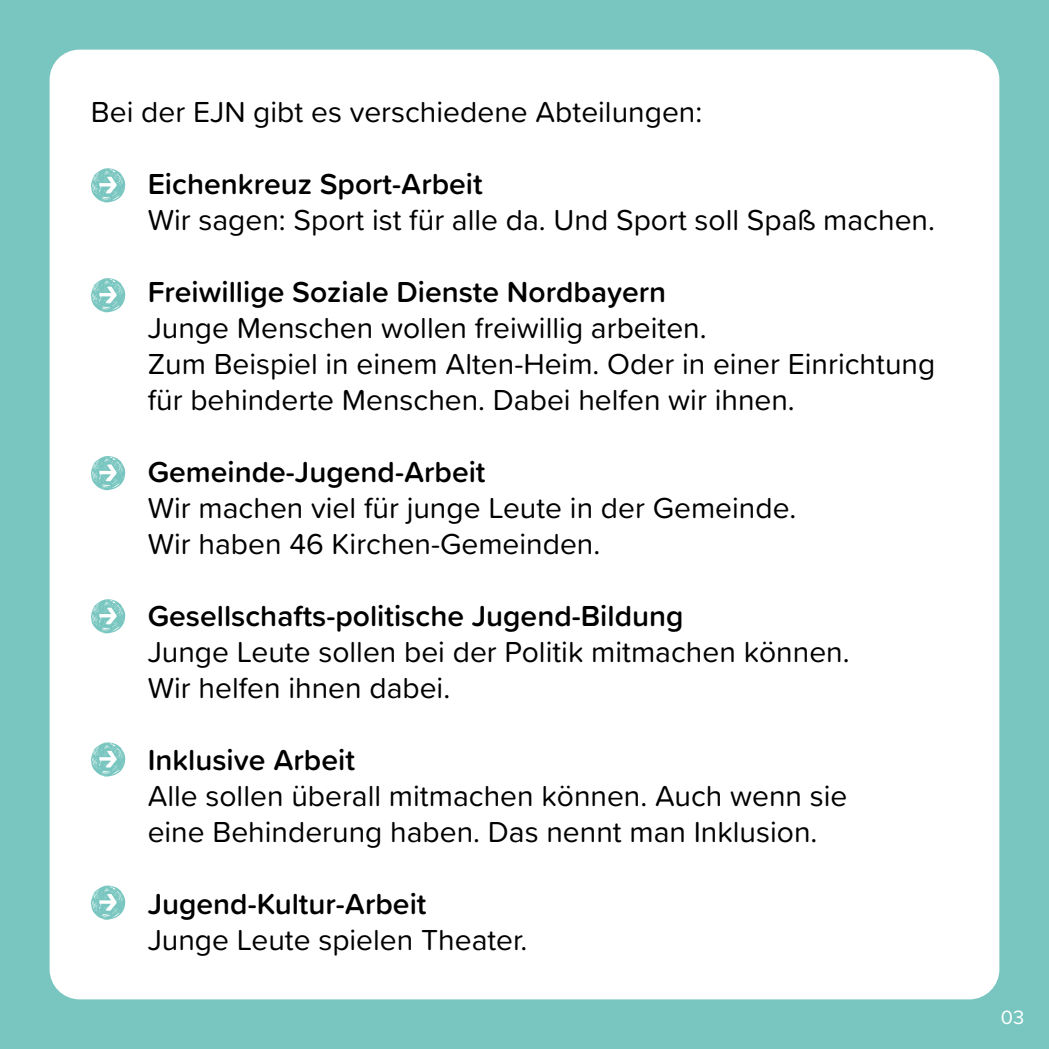
<style>
.page{position:relative;width:1049px;height:1049px;background:#79c6c0}
.page>*{position:absolute;margin:0;border:0;box-sizing:border-box;transform-origin:0 0}
.t1{font:30px/36px "Proxima Soft";color:#000}
.t2{font:600 30px "Proxima Soft";color:#000}
.t3{font:20px "Proxima Soft";color:#fff}
</style>
<div class="page">
<div style="left:50px;top:50px;width:949px;height:949px;background:#fff;border-radius:30px"></div>
<svg style="left:91px;top:278px;width:35px;height:34px"></svg>
<svg style="left:91px;top:168px;width:35px;height:34px"></svg>
<svg style="left:91px;top:456px;width:35px;height:34px"></svg>
<svg style="left:91px;top:599px;width:35px;height:34px"></svg>
<svg style="left:91px;top:885px;width:35px;height:35px"></svg>
<svg style="left:91px;top:742px;width:35px;height:35px"></svg>
<p class="t1" style="left:91px;top:93px;width:613px">Bei der EJN gibt es verschiedene Abteilungen:</p>
<p class="t2" style="left:148px;top:162px;width:337px">Eichenkreuz Sport-Arbeit</p>
<p class="t1" style="left:148px;top:201px;width:789px">Wir sagen: Sport ist für alle da. Und Sport soll Spaß machen.</p>
<p class="t2" style="left:148px;top:270px;width:520px">Freiwillige Soziale Dienste Nordbayern</p>
<p class="t1" style="left:148px;top:309px;width:789px">Junge Menschen wollen freiwillig arbeiten.<br>Zum Beispiel in einem Alten-Heim. Oder in einer Einrichtung für behinderte Menschen. Dabei helfen wir ihnen.</p>
<p class="t2" style="left:148px;top:450px;width:339px">Gemeinde-Jugend-Arbeit</p>
<p class="t1" style="left:148px;top:489px;width:650px">Wir machen viel für junge Leute in der Gemeinde.<br>Wir haben 46 Kirchen-Gemeinden.</p>
<p class="t2" style="left:148px;top:594px;width:537px">Gesellschafts-politische Jugend-Bildung</p>
<p class="t1" style="left:148px;top:633px;width:703px">Junge Leute sollen bei der Politik mitmachen können.<br>Wir helfen ihnen dabei.</p>
<p class="t2" style="left:148px;top:738px;width:209px">Inklusive Arbeit</p>
<p class="t1" style="left:148px;top:777px;width:701px">Alle sollen überall mitmachen können. Auch wenn sie eine Behinderung haben. Das nennt man Inklusion.</p>
<p class="t2" style="left:148px;top:882px;width:280px">Jugend-Kultur-Arbeit</p>
<p class="t1" style="left:148px;top:921px;width:381px">Junge Leute spielen Theater.</p>
<p class="t3" style="left:1001px;top:1002px;width:25px">03</p>
</div>
